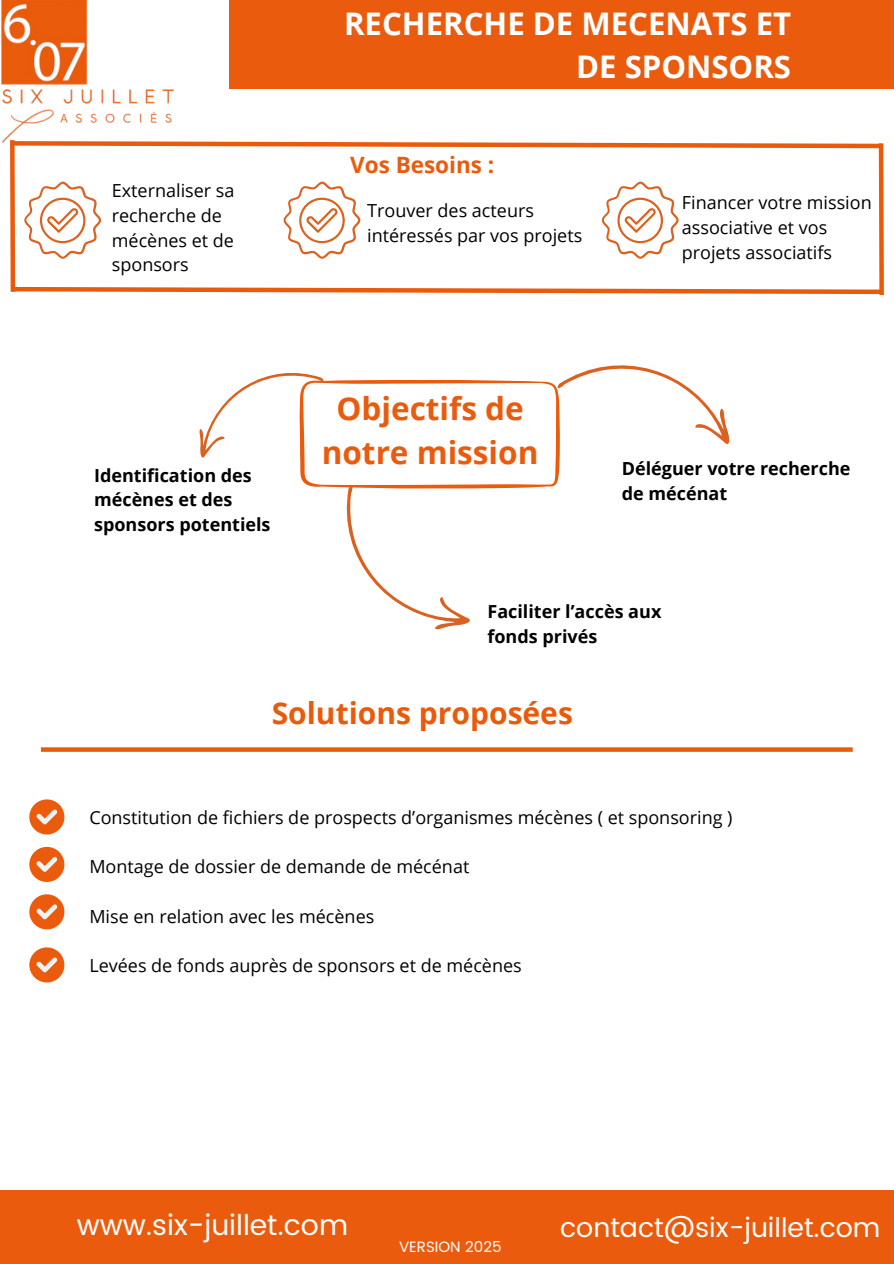
<style>
.page{position:relative;width:894px;height:1264px;background:#fff}
.page>*{position:absolute;margin:0;border:0;box-sizing:border-box;transform-origin:0 0}
.t1{font:700 31.5px/43.8px "Open Sans";color:#ea5b0e;text-align:center}
.t2{font:700 31.05px/42.8px "Open Sans";color:#fff;text-align:right}
.t3{font:700 30px "Open Sans";color:#ea5a0b}
.t4{font:28.5px "Poppins";color:#fff}
.t5{font:27px "Poppins";color:#fff}
.t6{font:700 22.5px "Open Sans";color:#ea5b0e}
.t7{font:18px/24.8px "Open Sans";color:#000}
.t8{font:700 18px/24.8px "Open Sans";color:#000}
.t9{font:15px "Poppins";color:#fff}
</style>
<div class="page">
<div style="left:229px;top:0;width:664px;height:89px;background:#ea5b0e"></div>
<div style="left:0;top:1190px;width:893px;height:73px;background:#ea5b0e"></div>
<img style="left:1px;top:0;width:173px;height:143px">
<svg style="left:29px;top:799px;width:35px;height:35px"></svg>
<svg style="left:29px;top:846px;width:35px;height:35px"></svg>
<svg style="left:29px;top:894px;width:35px;height:35px"></svg>
<svg style="left:29px;top:947px;width:35px;height:35px"></svg>
<svg style="left:8px;top:136px;width:876px;height:160px"></svg>
<svg style="left:41px;top:747px;width:811px;height:4px;background:#eb671e"></svg>
<svg style="left:199px;top:365px;width:531px;height:265px"></svg>
<p class="t2" style="left:344px;top:2px;width:448px">RECHERCHE DE MECENATS ET<br>DE SPONSORS</p>
<p class="t7" style="left:112px;top:178px;width:124px">Externaliser sa recherche de mécènes et de sponsors</p>
<p class="t8" style="left:94px;top:462px;width:178px">Identification des mécènes et des sponsors potentiels</p>
<p class="t6" style="left:350px;top:148px;width:146px">Vos Besoins :</p>
<p class="t7" style="left:367px;top:197px;width:216px">Trouver des acteurs intéressés par vos projets</p>
<h5 class="t7" style="left:681px;top:190px;width:191px">Financer votre mission associative et vos projets associatifs</h5>
<p class="t1" style="left:321px;top:386px;width:218px">Objectifs de notre mission</p>
<p class="t8" style="left:621px;top:455px;width:230px">Déléguer votre recherche de mécénat</p>
<p class="t8" style="left:487px;top:598px;width:175px">Faciliter l’accès aux fonds privés</p>
<p class="t3" style="left:271px;top:691px;width:303px">Solutions proposées</p>
<p class="t7" style="left:89px;top:804px;width:644px">Constitution de fichiers de prospects d’organismes mécènes ( et sponsoring )</p>
<p class="t7" style="left:89px;top:854px;width:381px">Montage de dossier de demande de mécénat</p>
<p class="t7" style="left:89px;top:903px;width:286px">Mise en relation avec les mécènes</p>
<p class="t7" style="left:89px;top:953px;width:434px">Levées de fonds auprès de sponsors et de mécènes</p>
<p class="t4" style="left:77px;top:1208px;width:273px">www.six-juillet.com</p>
<p class="t9" style="left:399px;top:1237px;width:104px">VERSION 2025</p>
<h1 class="t5" style="left:560px;top:1212px;width:322px">contact@six-juillet.com</h1>
</div>
